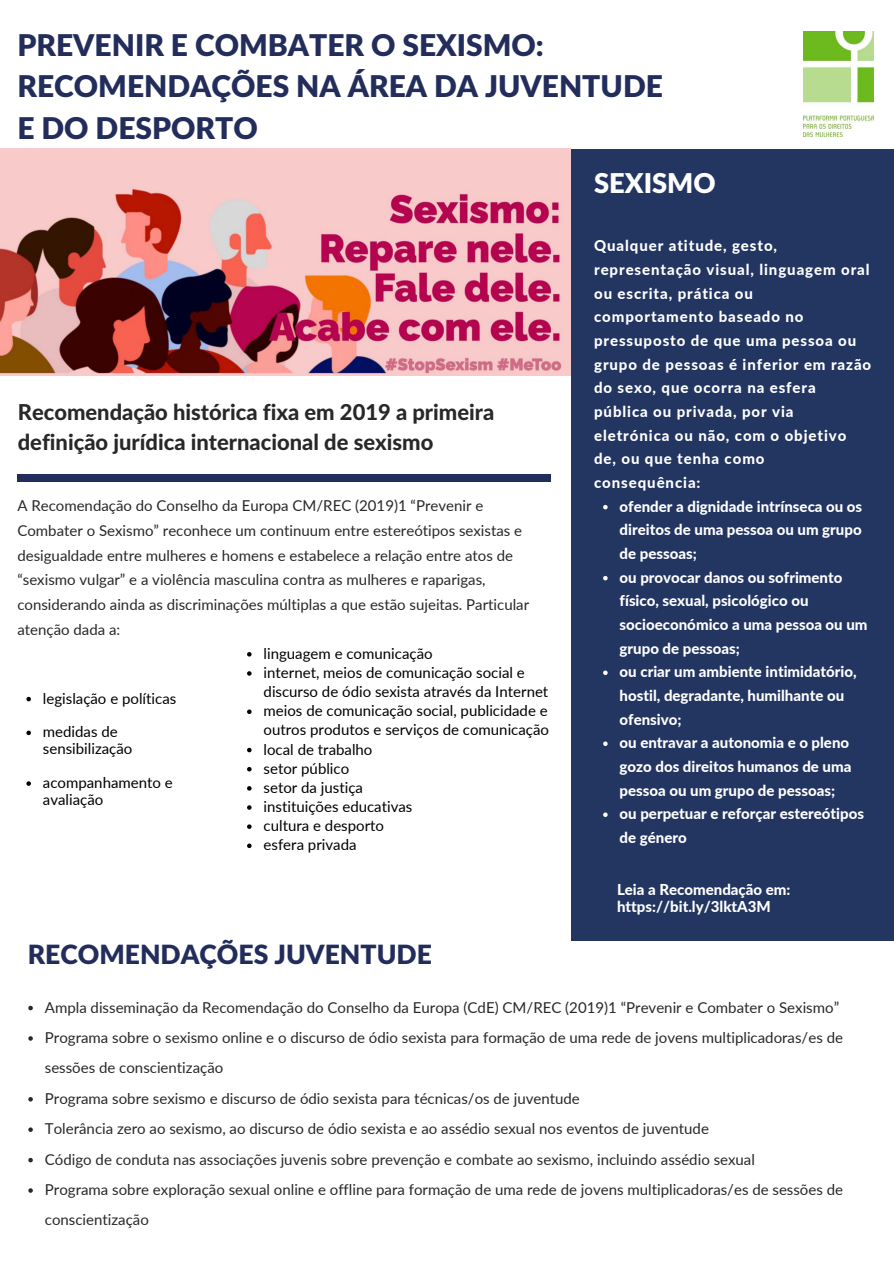
<style>
.page{position:relative;width:894px;height:1264px;background:#fff}
.page>*{position:absolute;margin:0;border:0;box-sizing:border-box;transform-origin:0 0}
.t1{font:900 30px/41.7px "Lato Latin";color:#232d5b}
.t2{font:900 27.3px "Lato Latin";color:#fff}
.t3{font:900 26.55px "Lato Latin";color:#232d5b}
.t4{font:800 21.9px/30.3px "Lato Latin";color:#282828}
.t5{font:15px/24.8px "Lato";color:#282828}
.t6{font:800 15px/23.7px "Lato";color:#fff}
.t7{font:15px/17px "Lato";color:#000}
.t8{font:800 15px/23.7px "Lato";letter-spacing:.06em;color:#fff}
</style>
<div class="page">
<div style="left:571px;top:149px;width:322px;height:791px;background:#233561"></div>
<div style="left:18px;top:474px;width:533px;height:8px;background:#232d5b"></div>
<img style="left:803px;top:31px;width:69px;height:105px">
<img style="left:0;top:149px;width:570px;height:226px">
<svg style="left:603px;top:505px;width:4px;height:4px"></svg>
<svg style="left:603px;top:576px;width:4px;height:4px"></svg>
<svg style="left:603px;top:670px;width:4px;height:5px"></svg>
<svg style="left:603px;top:741px;width:4px;height:5px"></svg>
<svg style="left:603px;top:812px;width:4px;height:5px"></svg>
<svg style="left:26px;top:697px;width:5px;height:4px"></svg>
<svg style="left:26px;top:730px;width:5px;height:5px"></svg>
<svg style="left:26px;top:781px;width:5px;height:4px"></svg>
<svg style="left:247px;top:652px;width:4px;height:4px"></svg>
<svg style="left:247px;top:671px;width:4px;height:4px"></svg>
<svg style="left:247px;top:709px;width:4px;height:5px"></svg>
<svg style="left:247px;top:747px;width:4px;height:5px"></svg>
<svg style="left:247px;top:767px;width:4px;height:4px"></svg>
<svg style="left:247px;top:786px;width:4px;height:4px"></svg>
<svg style="left:247px;top:805px;width:4px;height:4px"></svg>
<svg style="left:247px;top:824px;width:4px;height:5px"></svg>
<svg style="left:247px;top:843px;width:4px;height:5px"></svg>
<svg style="left:28px;top:1005px;width:5px;height:5px"></svg>
<svg style="left:28px;top:1036px;width:5px;height:4px"></svg>
<svg style="left:28px;top:1097px;width:5px;height:4px"></svg>
<svg style="left:28px;top:1127px;width:5px;height:4px"></svg>
<svg style="left:28px;top:1157px;width:5px;height:5px"></svg>
<svg style="left:28px;top:1188px;width:5px;height:4px"></svg>
<p class="t1" style="left:17px;top:26px;width:647px">PREVENIR E COMBATER O SEXISMO:<br>RECOMENDAÇÕES NA ÁREA DA JUVENTUDE<br>E DO DESPORTO</p>
<p class="t2" style="left:594px;top:171px;width:123px">SEXISMO</p>
<p class="t4" style="left:18px;top:398px;width:478px">Recomendação histórica fixa em 2019 a primeira definição jurídica internacional de sexismo</p>
<p class="t5" style="left:17px;top:493px;width:513px">A Recomendação do Conselho da Europa CM/REC (2019)1 “Prevenir e Combater o Sexismo” reconhece um continuum entre estereótipos sexistas e desigualdade entre mulheres e homens e estabelece a relação entre atos de “sexismo vulgar” e a violência masculina contra as mulheres e raparigas, considerando ainda as discriminações múltiplas a que estão sujeitas. Particular atenção dada a:</p>
<p class="t7" style="left:43px;top:689px;width:135px">legislação e políticas</p>
<p class="t7" style="left:43px;top:723px;width:91px">medidas de sensibilização</p>
<p class="t7" style="left:43px;top:773px;width:131px">acompanhamento e avaliação</p>
<p class="t7" style="left:263px;top:644px;width:170px">linguagem e comunicação</p>
<p class="t7" style="left:263px;top:662px;width:286px;line-height:19.2px">internet, meios de comunicação social e discurso de ódio sexista através da Internet</p>
<p class="t7" style="left:263px;top:701px;width:287px;line-height:19.2px">meios de comunicação social, publicidade e outros produtos e serviços de comunicação</p>
<p class="t7" style="left:263px;top:740px;width:110px">local de trabalho</p>
<p class="t7" style="left:263px;top:759px;width:87px">setor público</p>
<p class="t7" style="left:263px;top:778px;width:101px">setor da justiça</p>
<p class="t7" style="left:263px;top:797px;width:150px">instituições educativas</p>
<p class="t7" style="left:263px;top:816px;width:122px">cultura e desporto</p>
<p class="t7" style="left:263px;top:836px;width:94px">esfera privada</p>
<p class="t8" style="left:594px;top:234px;width:278px">Qualquer atitude, gesto, representação visual, linguagem oral ou escrita, prática ou comportamento baseado no pressuposto de que uma pessoa ou grupo de pessoas é inferior em razão do sexo, que ocorra na esfera pública ou privada, por via eletrónica ou não, com o objetivo de, ou que tenha como consequência:</p>
<p class="t6" style="left:619px;top:494px;width:244px;text-align:justify">ofender a dignidade intrínseca ou os direitos de uma pessoa ou um grupo de pessoas;</p>
<p class="t6" style="left:619px;top:565px;width:249px">ou provocar danos ou sofrimento físico, sexual, psicológico ou socioeconómico a uma pessoa ou um grupo de pessoas;</p>
<p class="t6" style="left:619px;top:659px;width:238px">ou criar um ambiente intimidatório, hostil, degradante, humilhante ou ofensivo;</p>
<p class="t6" style="left:619px;top:730px;width:233px">ou entravar a autonomia e o pleno gozo dos direitos humanos de uma pessoa ou um grupo de pessoas;</p>
<p class="t6" style="left:619px;top:801px;width:246px">ou perpetuar e reforçar estereótipos de género</p>
<p class="t6" style="left:617px;top:877px;width:175px">Leia a Recomendação em:</p>
<p class="t6" style="left:617px;top:894px;width:155px">https://bit.ly/3lktA3M</p>
<p class="t3" style="left:28px;top:942px;width:405px">RECOMENDAÇÕES JUVENTUDE</p>
<p class="t5" style="left:45px;top:994px;width:795px">Ampla disseminação da Recomendação do Conselho da Europa (CdE) CM/REC (2019)1 “Prevenir e Combater o Sexismo”</p>
<p class="t5" style="left:45px;top:1021px;width:799px;line-height:30.5px">Programa sobre o sexismo online e o discurso de ódio sexista para formação de uma rede de jovens multiplicadoras/es de sessões de conscientização</p>
<p class="t5" style="left:45px;top:1085px;width:536px">Programa sobre sexismo e discurso de ódio sexista para técnicas/os de juventude</p>
<p class="t5" style="left:45px;top:1115px;width:665px">Tolerâ ncia zero ao sexismo, ao discurso de ódio sexista e ao assédio sexual nos eventos de juventude</p>
<p class="t5" style="left:45px;top:1146px;width:711px">Código de conduta nas associações juvenis sobre prevenção e combate ao sexismo, incluindo assédio sexual</p>
<p class="t5" style="left:45px;top:1173px;width:799px;line-height:30.5px">Programa sobre exploração sexual online e offline para formação de uma rede de jovens multiplicadoras/es de sessões de conscientização</p>
</div>
